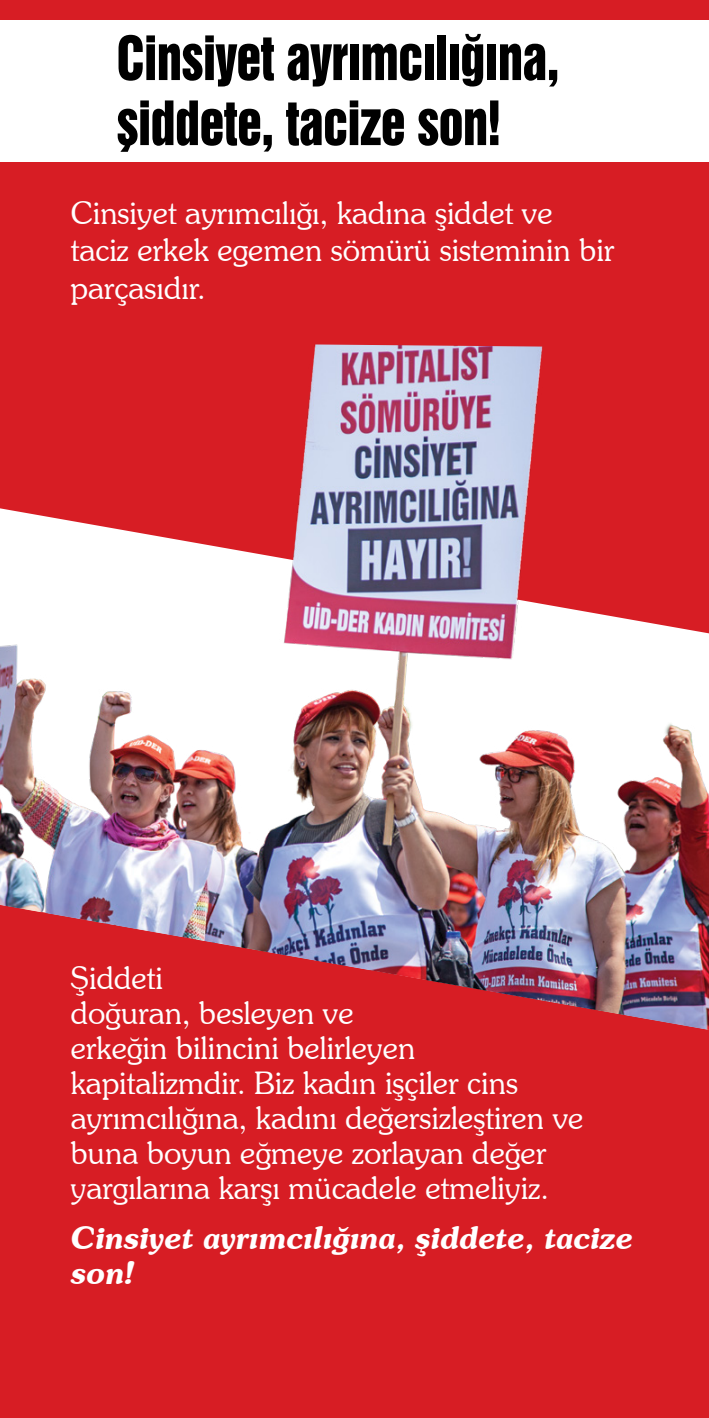
<style>
.page{position:relative;width:709px;height:1418px;background:#fff}
.page>*{position:absolute;margin:0;border:0;box-sizing:border-box;transform-origin:0 0}
.Baslik1{font:55.75px/65px "Swiss 921 BT Regular A";letter-spacing:-.01em;color:#000;scale:.91 1}
.anametin{font:300 31.25px/35px "Souvenir IT Cby BT";color:#fff}
.Metin{font:300 31.25px/37.5px "Souvenir IT Cby BT";color:#fff}
.anametin-2{font:italic 600 31.25px/35px "Souvenir IT Cby BT";color:#fff}
</style>
<div class="page">
<div style="left:0;top:0;width:709px;height:1417px;background:#d71d24"></div>
<img style="left:0;top:344px;width:709px;height:685px">
<div style="left:0;top:20px;width:709px;height:142px;background:#fff"></div>
<p class="Baslik1" style="left:117px;top:25px;width:488px">Cinsiyet ayrımcılığına, şiddete, tacize son!</p>
<p class="Metin" style="left:71px;top:193px;width:545px">Cinsiyet ayrımcılığı, kadına şiddet ve taciz erkek egemen sömürü sisteminin bir parçasıdır.</p>
<p class="anametin" style="left:71px;top:960px;width:514px">Şiddeti<br>doğuran, besleyen ve<br>erkeğin bilincini belirleyen kapitalizmdir. Biz kadın işçiler cins ayrımcılığına, kadını değersizleştiren ve buna boyun eğmeye zorlayan değer yargılarına karşı mücadele etmeliyiz.</p>
<p class="anametin-2" style="left:71px;top:1219px;width:563px">Cinsiyet ayrımcılığına, şiddete, tacize son!</p>
</div>
